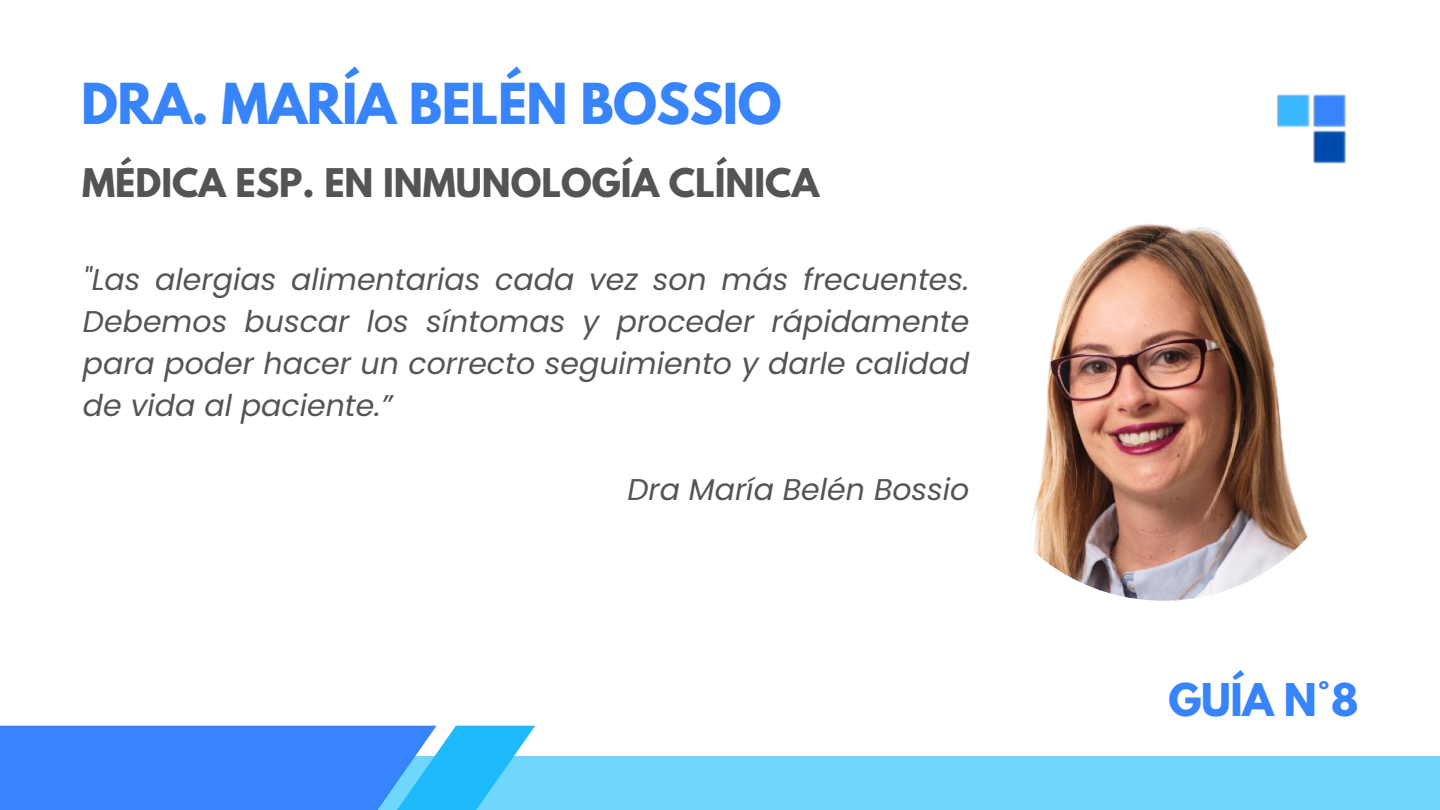
<style>
.page{position:relative;width:1440px;height:810px;background:#fff}
.page>*{position:absolute;margin:0;border:0;box-sizing:border-box;transform-origin:0 0}
.t1{font:700 50px "League Spartan";letter-spacing:-.01em;color:#3884fd}
.t2{font:700 40px "League Spartan";color:#3884fd}
.t3{font:700 35px "League Spartan";color:#545454}
.t4{font:italic 30px/42px "Poppins";color:#545454;text-align:justify}
</style>
<div class="page">
<img style="left:968px;top:209px;width:391px;height:392px;border-radius:50%">
<div style="left:288px;top:757px;width:1152px;height:53px;background:#70d7fc"></div>
<svg style="left:0;top:726px;width:535px;height:84px;background:#3c94fc"></svg>
<img style="left:1182px;top:94px;width:164px;height:164px">
<p class="t1" style="left:81px;top:79px;width:702px">DRA. MARÍA BELÉN BOSSIO</p>
<p class="t3" style="left:82px;top:166px;width:738px">MÉDICA ESP. EN INMUNOLOGÍA CLÍNICA</p>
<p class="t4" style="left:83px;top:258px;width:888px">"Las alergias alimentarias cada vez son más frecuentes.<br>Debemos buscar los síntomas y proceder rápidamente para poder hacer un correcto seguimiento y darle calidad de vida al paciente.”</p>
<p class="t4" style="left:627px;top:468px;width:344px">Dra María Belén Bossio</p>
<p class="t2" style="left:1168px;top:680px;width:192px">GUÍA N°8</p>
</div>
